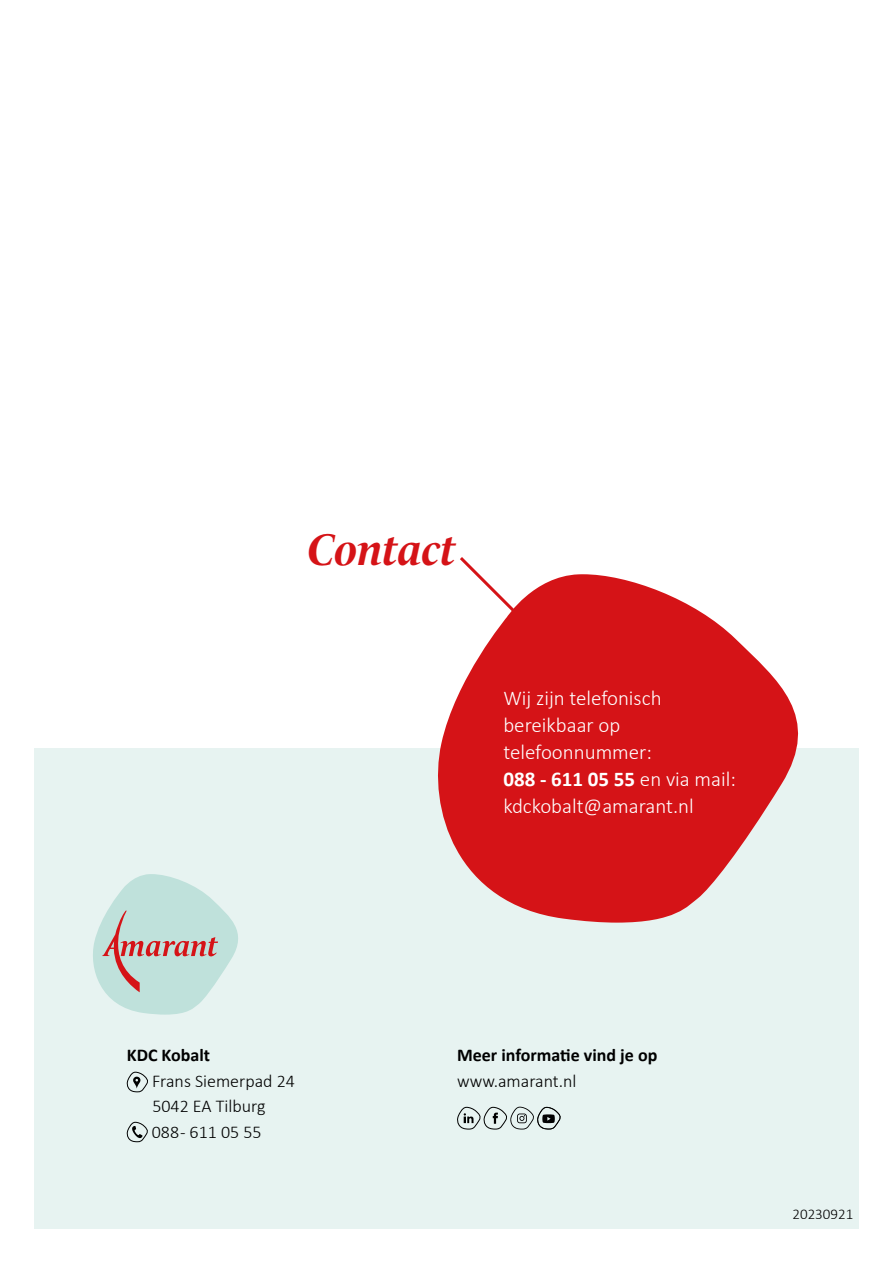
<style>
.page{position:relative;width:893px;height:1263px;background:#fff}
.page>*{position:absolute;margin:0;border:0;box-sizing:border-box;transform-origin:0 0}
.t1{font:italic 700 45px "Le Monde Livre Std";color:#d51317}
.t2{font:300 21px/27px "Calibri";color:#fff}
.t3{font:300 18px/25.5px "Calibri";color:#000}
.t4{font:700 18px "Calibri";color:#000}
.t5{font:300 15px "Calibri";color:#000}
.s1{font-weight:700}
</style>
<div class="page">
<div style="left:34px;top:748px;width:825px;height:481px;background:#e7f3f1"></div>
<svg style="left:127px;top:1072px;width:21px;height:20px"></svg>
<svg style="left:127px;top:1122px;width:21px;height:20px"></svg>
<svg style="left:93px;top:874px;width:145px;height:140px"></svg>
<svg style="left:460px;top:557px;width:19px;height:17px"></svg>
<svg style="left:438px;top:574px;width:361px;height:349px;fill:#d51317"></svg>
<svg style="left:457px;top:1107px;width:104px;height:22px"></svg>
<h1 class="t1" style="left:308px;top:523px;width:149px">Contact</h1>
<p class="t2" style="left:503px;top:684px;width:234px">Wij zijn telefonisch bereikbaar op telefoonnummer:<br><span class="s1">088 - 611 05 55</span> en via mail: kdckobalt@amarant.nl</p>
<p class="t4" style="left:127px;top:1043px;width:85px">KDC Kobalt</p>
<p class="t3" style="left:152px;top:1068px;width:145px">Frans Siemerpad 24<br>5042 EA Tilburg<br>088 - 611 05 55</p>
<p class="t4" style="left:457px;top:1043px;width:202px">Meer informatie vind je op</p>
<p class="t3" style="left:457px;top:1068px;width:121px">www.amarant.nl</p>
<p class="t5" style="left:792px;top:1205px;width:62px">20230921</p>
</div>
